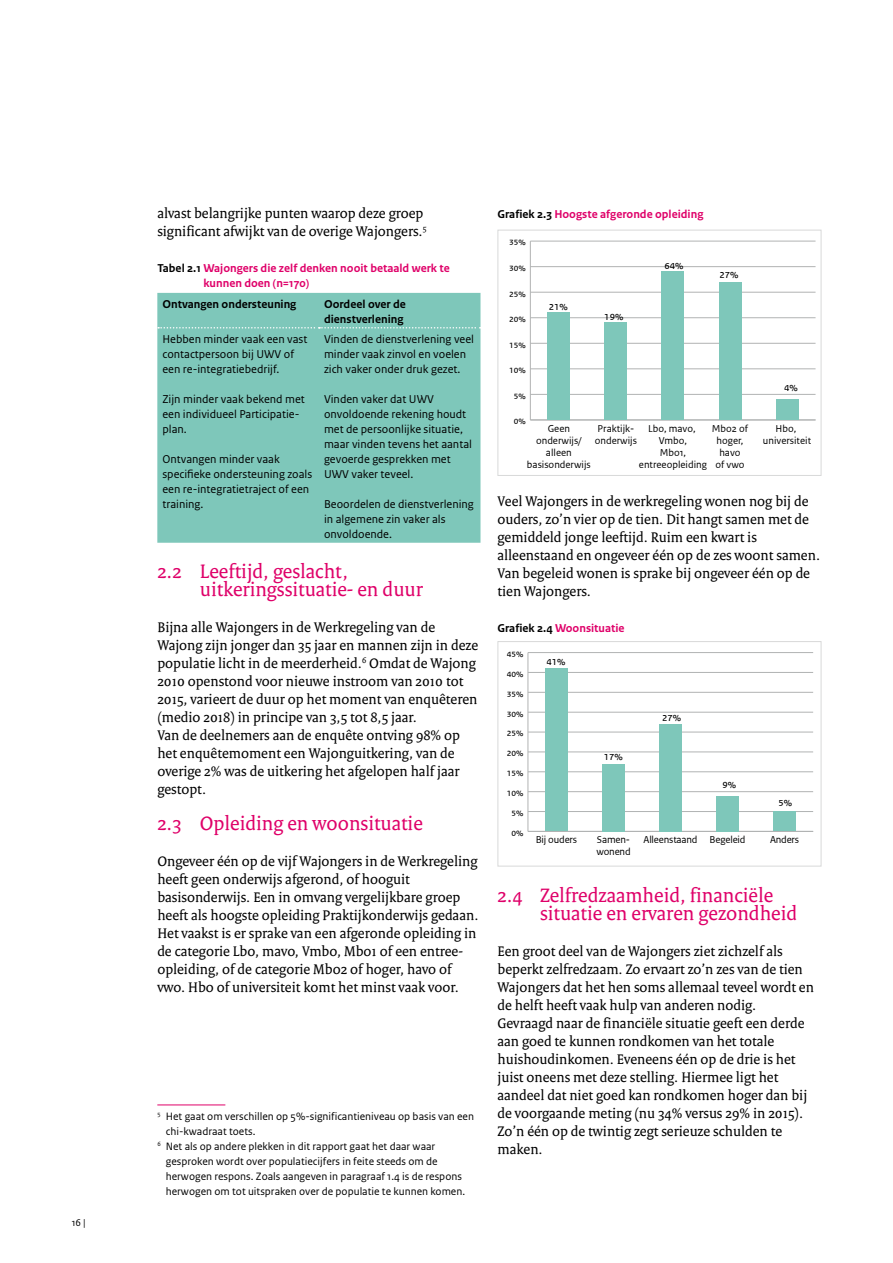
<style>
.page{position:relative;width:893px;height:1263px;background:#fff}
.page>*{position:absolute;margin:0;border:0;box-sizing:border-box;transform-origin:0 0}
._04_RO_Paragraafkop{font:21px/18px "Rijksoverheid Serif";color:#df0069}
._10_RO_Broodtekst{font:15px/18px "Rijksoverheid Serif";color:#000}
._32_RO_Tabel_Broodte{font:12px/15px "Rijksoverheid Sans Text";color:#000}
._13_RO_figuur_tabel{font:700 12px/15px "Rijksoverheid Sans Text";color:#df0069}
._31_RO_Tabel_Tussenk{font:700 12px/15px "Rijksoverheid Sans Text";color:#000}
.t1{font:12px "Rijksoverheid Sans Text TT";color:#000}
._14_RO_Voetnoot{font:11.25px/15px "Rijksoverheid Sans Text";color:#000}
.t2{font:10.5px/12px "Rijksoverheid Sans Text TT";color:#000;text-align:center}
.t3{font:10.5px "Rijksoverheid Sans Text";color:#000}
.s1{color:#000}
</style>
<div class="page">
<div style="left:157px;top:293px;width:323px;height:250px;background:#7ec7ba"></div>
<svg style="left:158px;top:327px;width:323px;height:2px"></svg>
<hr style="left:157px;top:1104px;width:68px;height:1px;background:#df0069">
<hr style="left:530px;top:241px;width:1px;height:179px;background:#b1b3b3">
<hr style="left:530px;top:420px;width:285px;height:1px;background:#b1b3b3">
<hr style="left:530px;top:394px;width:285px;height:1px;background:#b1b3b3">
<hr style="left:530px;top:368px;width:285px;height:1px;background:#b1b3b3">
<hr style="left:530px;top:343px;width:285px;height:1px;background:#b1b3b3">
<hr style="left:530px;top:317px;width:285px;height:1px;background:#b1b3b3">
<hr style="left:530px;top:292px;width:285px;height:1px;background:#b1b3b3">
<hr style="left:530px;top:266px;width:285px;height:1px;background:#b1b3b3">
<hr style="left:530px;top:241px;width:285px;height:1px;background:#b1b3b3">
<div style="left:547px;top:313px;width:23px;height:107px;background:#7ec7ba"></div>
<div style="left:604px;top:323px;width:23px;height:97px;background:#7ec7ba"></div>
<div style="left:661px;top:272px;width:23px;height:148px;background:#7ec7ba"></div>
<div style="left:719px;top:282px;width:22px;height:138px;background:#7ec7ba"></div>
<div style="left:776px;top:399px;width:22px;height:21px;background:#7ec7ba"></div>
<div style="left:497px;top:230px;width:324px;height:246px;border:1px solid #d8d9d9"></div>
<hr style="left:528px;top:652px;width:1px;height:179px;background:#b1b3b3">
<hr style="left:528px;top:831px;width:285px;height:1px;background:#b1b3b3">
<hr style="left:528px;top:811px;width:285px;height:1px;background:#b1b3b3">
<hr style="left:528px;top:791px;width:285px;height:1px;background:#b1b3b3">
<hr style="left:528px;top:771px;width:285px;height:1px;background:#b1b3b3">
<hr style="left:528px;top:751px;width:285px;height:1px;background:#b1b3b3">
<hr style="left:528px;top:732px;width:285px;height:1px;background:#b1b3b3">
<hr style="left:528px;top:712px;width:285px;height:1px;background:#b1b3b3">
<hr style="left:528px;top:692px;width:285px;height:1px;background:#b1b3b3">
<hr style="left:528px;top:672px;width:285px;height:1px;background:#b1b3b3">
<hr style="left:528px;top:652px;width:285px;height:1px;background:#b1b3b3">
<div style="left:545px;top:668px;width:23px;height:163px;background:#7ec7ba"></div>
<div style="left:602px;top:764px;width:23px;height:67px;background:#7ec7ba"></div>
<div style="left:659px;top:724px;width:23px;height:107px;background:#7ec7ba"></div>
<div style="left:716px;top:796px;width:23px;height:35px;background:#7ec7ba"></div>
<div style="left:773px;top:811px;width:23px;height:20px;background:#7ec7ba"></div>
<div style="left:497px;top:641px;width:324px;height:225px;border:1px solid #d8d9d9"></div>
<p class="t3" style="left:72px;top:1216px;width:16px">16 |</p>
<p class="_10_RO_Broodtekst" style="left:157px;top:204px;width:271px">alvast belangrijke punten waarop deze groep significant afwijkt van de overige Wajongers.<sup>5</sup></p>
<p class="_13_RO_figuur_tabel" style="left:203px;top:261px;width:248px;text-indent:-46px"><span class="s1">Tabel 2.1</span> Wajongers die zelf denken nooit betaald werk te kunnen doen (n=170)</p>
<p class="_31_RO_Tabel_Tussenk" style="left:162px;top:296px;width:135px">Ontvangen ondersteuning</p>
<p class="_31_RO_Tabel_Tussenk" style="left:324px;top:296px;width:83px">Oordeel over de dienstverlening</p>
<p class="_32_RO_Tabel_Broodte" style="left:162px;top:331px;width:146px">Hebben minder vaak een vast contactpersoon bij UWV of een re-integratiebedrijf.</p>
<p class="_32_RO_Tabel_Broodte" style="left:162px;top:391px;width:144px">Zijn minder vaak bekend met een individueel Participatie&shy;plan.</p>
<p class="_32_RO_Tabel_Broodte" style="left:162px;top:451px;width:151px">Ontvangen minder vaak specifieke ondersteuning zoals een re-integratietraject of een training.</p>
<p class="_32_RO_Tabel_Broodte" style="left:324px;top:331px;width:152px">Vinden de dienstverlening veel minder vaak zinvol en voelen zich vaker onder druk gezet.</p>
<p class="_32_RO_Tabel_Broodte" style="left:324px;top:391px;width:149px">Vinden vaker dat UWV onvoldoende rekening houdt met de persoonlijke situatie, maar vinden tevens het aantal gevoerde gesprekken met<br>UWV vaker teveel.</p>
<p class="_32_RO_Tabel_Broodte" style="left:324px;top:496px;width:151px">Beoordelen de dienstverlening in algemene zin vaker als onvoldoende.</p>
<p class="_04_RO_Paragraafkop" style="left:200px;top:562px;width:224px;text-indent:-43px">2.2 Leeftijd, geslacht, uitkeringssituatie- en duur</p>
<p class="_10_RO_Broodtekst" style="left:157px;top:618px;width:322px">Bijna alle Wajongers in de Werkregeling van de Wajong zijn jonger dan 35 jaar en mannen zijn in deze populatie licht in de meerderheid.<sup>6</sup> Omdat de Wajong 2010 openstond voor nieuwe instroom van 2010 tot 2015, varieert de duur op het moment van enquêteren (medio 2018) in principe van 3,5 tot 8,5 jaar.</p>
<p class="_10_RO_Broodtekst" style="left:157px;top:726px;width:304px">Van de deelnemers aan de enquête ontving 98% op het enquêtemoment een Wajonguitkering, van de overige 2% was de uitkering het afgelopen half jaar gestopt.</p>
<p class="_04_RO_Paragraafkop" style="left:157px;top:814px;width:267px">2.3 Opleiding en woonsituatie</p>
<p class="_10_RO_Broodtekst" style="left:157px;top:852px;width:323px">Ongeveer één op de vijf Wajongers in de Werkregeling heeft geen onderwijs afgerond, of hooguit basisonderwijs. Een in omvang vergelijkbare groep heeft als hoogste opleiding Praktijkonderwijs gedaan.<br>Het vaakst is er sprake van een afgeronde opleiding in de categorie Lbo, mavo, Vmbo, Mbo1 of een entree&shy;opleiding, of de categorie Mbo2 of hoger, havo of vwo. Hbo of universiteit komt het minst vaak voor.</p>
<p class="_14_RO_Voetnoot" style="left:166px;top:1109px;width:310px;text-indent:-9px"><sup>5</sup> Het gaat om verschillen op 5%-significantieniveau op basis van een chi-kwadraat toets.</p>
<p class="_14_RO_Voetnoot" style="left:166px;top:1139px;width:301px;text-indent:-9px"><sup>6</sup> Net als op andere plekken in dit rapport gaat het daar waar gesproken wordt over populatiecijfers in feite steeds om de herwogen respons. Zoals aangeven in paragraaf 1.4 is de respons herwogen om tot uitspraken over de populatie te kunnen komen.</p>
<p class="_13_RO_figuur_tabel" style="left:497px;top:207px;width:207px"><span class="s1">Grafiek 2.3</span> Hoogste afgeronde opleiding</p>
<p class="t2" style="left:509px;top:236px;width:18px">35%</p>
<p class="t2" style="left:509px;top:262px;width:18px">30%</p>
<p class="t2" style="left:509px;top:287px;width:18px">25%</p>
<p class="t2" style="left:509px;top:313px;width:18px">20%</p>
<p class="t2" style="left:509px;top:338px;width:18px">15%</p>
<p class="t2" style="left:509px;top:364px;width:18px">10%</p>
<p class="t2" style="left:514px;top:389px;width:13px">5%</p>
<p class="t1" style="left:549px;top:299px;width:21px">21%</p>
<p class="t1" style="left:604px;top:309px;width:21px">19%</p>
<p class="t1" style="left:664px;top:259px;width:21px">64%</p>
<p class="t1" style="left:720px;top:267px;width:21px">27%</p>
<p class="t2" style="left:514px;top:415px;width:13px">0%</p>
<p class="t2" style="left:712px;top:422px;width:38px">Mbo2 of hoger, havo<br>of vwo</p>
<p class="t2" style="left:595px;top:422px;width:44px;text-align:left">Praktijk&shy;onderwijs</p>
<p class="t2" style="left:639px;top:422px;width:70px">Lbo, mavo,<br>Vmbo,<br>Mbo1, entreeopleiding</p>
<p class="t2" style="left:527px;top:422px;width:65px">Geen onderwijs/ alleen basisonderwijs</p>
<p class="t1" style="left:784px;top:380px;width:15px">4%</p>
<p class="t2" style="left:763px;top:422px;width:50px">Hbo, universiteit</p>
<p class="_10_RO_Broodtekst" style="left:497px;top:492px;width:324px">Veel Wajongers in de werkregeling wonen nog bij de ouders, zo’n vier op de tien. Dit hangt samen met de gemiddeld jonge leeftijd. Ruim een kwart is alleenstaand en ongeveer één op de zes woont samen.<br>Van begeleid wonen is sprake bij ongeveer één op de tien Wajongers.</p>
<p class="_13_RO_figuur_tabel" style="left:497px;top:621px;width:129px"><span class="s1">Grafiek 2.4</span> Woonsituatie</p>
<p class="t2" style="left:507px;top:648px;width:18px">45%</p>
<p class="t2" style="left:507px;top:668px;width:18px">40%</p>
<p class="t2" style="left:507px;top:687px;width:18px">35%</p>
<p class="t2" style="left:507px;top:707px;width:18px">30%</p>
<p class="t2" style="left:507px;top:727px;width:18px">25%</p>
<p class="t2" style="left:507px;top:747px;width:18px">20%</p>
<p class="t2" style="left:507px;top:767px;width:18px">15%</p>
<p class="t2" style="left:507px;top:787px;width:18px">10%</p>
<p class="t2" style="left:511px;top:807px;width:13px">5%</p>
<p class="t2" style="left:511px;top:826px;width:13px">0%</p>
<p class="t1" style="left:546px;top:654px;width:21px">41%</p>
<p class="t2" style="left:536px;top:834px;width:43px">Bij ouders</p>
<p class="t1" style="left:604px;top:749px;width:21px">17%</p>
<p class="t1" style="left:662px;top:710px;width:21px">27%</p>
<p class="t1" style="left:722px;top:777px;width:15px">9%</p>
<p class="t1" style="left:778px;top:795px;width:15px">5%</p>
<p class="t2" style="left:597px;top:834px;width:35px">Samen-</p>
<p class="t2" style="left:643px;top:834px;width:104px">Alleenstaand Begeleid</p>
<p class="t2" style="left:770px;top:834px;width:31px">Anders</p>
<p class="t2" style="left:596px;top:846px;width:36px">wonend</p>
<p class="_04_RO_Paragraafkop" style="left:540px;top:886px;width:259px;text-indent:-43px">2.4 Zelfredzaamheid, financiële situatie en ervaren gezondheid</p>
<p class="_10_RO_Broodtekst" style="left:497px;top:942px;width:318px">Een groot deel van de Wajongers ziet zichzelf als beperkt zelfredzaam. Zo ervaart zo’n zes van de tien Wajongers dat het hen soms allemaal teveel wordt en de helft heeft vaak hulp van anderen nodig.</p>
<p class="_10_RO_Broodtekst" style="left:497px;top:1014px;width:311px">Gevraagd naar de financiële situatie geeft een derde aan goed te kunnen rondkomen van het totale huishoudinkomen. Eveneens één op de drie is het juist oneens met deze stelling. Hiermee ligt het aandeel dat niet goed kan rondkomen hoger dan bij de voorgaande meting (nu 34% versus 29% in 2015).<br>Zo’n één op de twintig zegt serieuze schulden te maken.</p>
</div>
